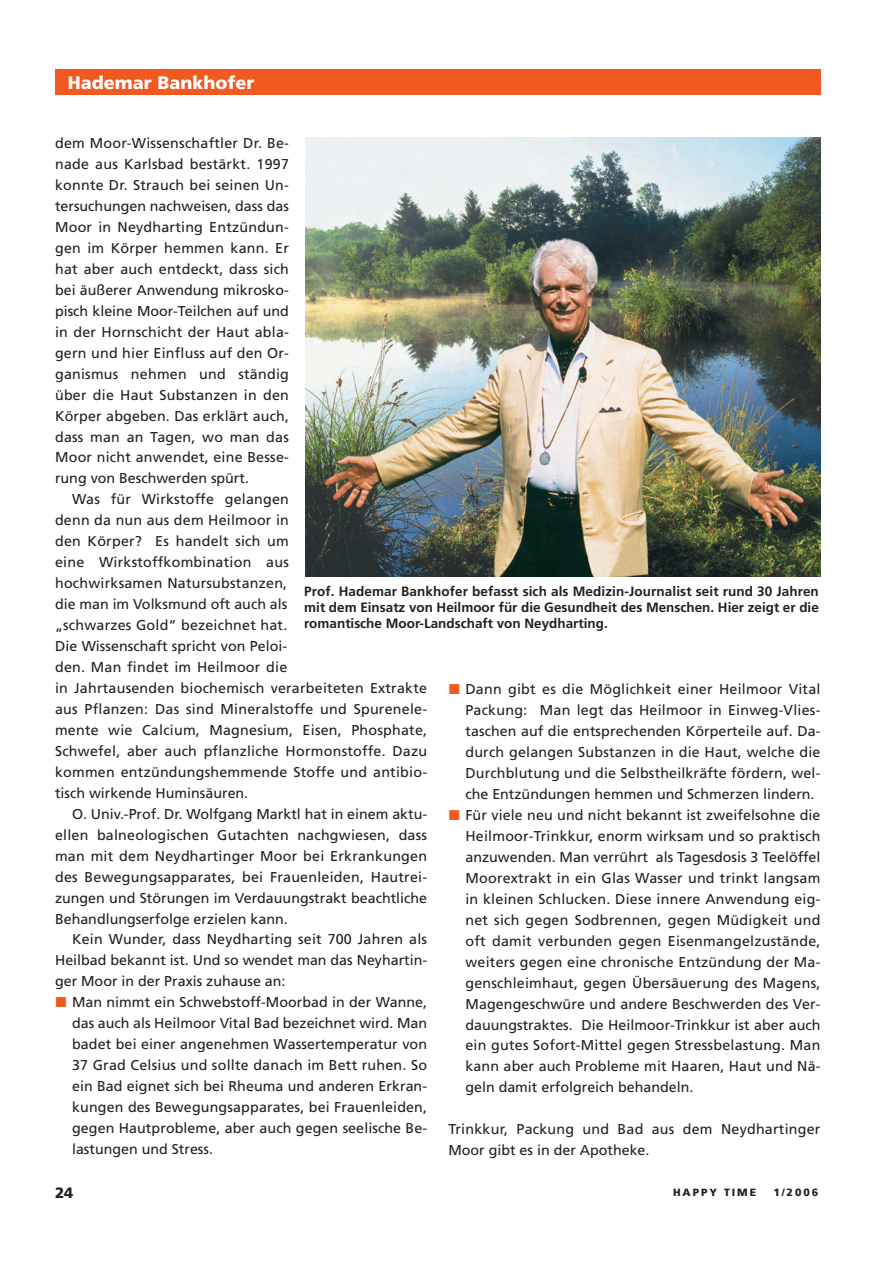
<style>
.page{position:relative;width:893px;height:1263px;background:#fff}
.page>*{position:absolute;margin:0;border:0;box-sizing:border-box;transform-origin:0 0}
.t1{font:900 18px "Frutiger";color:#fff}
.t2{font:900 15px "Frutiger";color:#231f20}
.t3{font:14.25px/21px "Frutiger";letter-spacing:.015em;color:#231f20;text-align:justify}
.t4{font:700 13.5px/16.2px "Frutiger";color:#231f20;text-align:justify}
.t5{font:900 10.5px "Frutiger";letter-spacing:.185em;color:#231f20}
.s1{font-family:"Mathematical Pi Six";color:#f15921}
</style>
<div class="page">
<div style="left:55px;top:69px;width:765px;height:26px;background:#f15921"></div>
<img style="left:306px;top:137px;width:514px;height:440px">
<p class="t1" style="left:68px;top:76px;width:188px">Hademar Bankhofer</p>
<p class="t3" style="left:55px;top:134px;width:235px">dem Moor-Wissenschaftler Dr. Be&shy;nade aus Karlsbad bestärkt. 1997 konnte Dr. Strauch bei seinen Un&shy;tersuchungen nachweisen, dass das Moor in Neydharting Entzündun&shy;gen im Körper hemmen kann. Er hat aber auch entdeckt, dass sich bei äußerer Anwendung mikrosko&shy;pisch kleine Moor-Teilchen auf und in der Hornschicht der Haut abla&shy;gern und hier Einfluss auf den Or&shy;ganismus nehmen und ständig über die Haut Substanzen in den Körper abgeben. Das erklärt auch, dass man an Tagen, wo man das Moor nicht anwendet, eine Besse&shy;rung von Beschwerden spürt.</p>
<p class="t3" style="left:55px;top:490px;width:374px;text-align:left;text-indent:17px">Was für Wirkstoffe gelangen<br>denn da nun aus dem Heilmoor in<br>den Körper? Es handelt sich um<br>eine Wirkstoffkombination aus<br>hochwirksamen Natursubstanzen,<br>die man im Volksmund oft auch als<br>„schwarzes Gold“ bezeichnet hat.<br>Die Wissenschaft spricht von Peloi-<br>den. Man findet im Heilmoor die<br>in Jahrtausenden biochemisch verarbeiteten Extrakte aus Pflanzen: Das sind Mineralstoffe und Spurenele&shy;mente wie Calcium, Magnesium, Eisen, Phosphate, Schwefel, aber auch pflanzliche Hormonstoffe. Dazu kommen entzündungshemmende Stoffe und antibio&shy;tisch wirkende Huminsäuren.</p>
<p class="t3" style="left:55px;top:804px;width:374px;text-indent:17px">O. Univ.-Prof. Dr. Wolfgang Marktl hat in einem aktu&shy;ellen balneologischen Gutachten nachgwiesen, dass man mit dem Neydhartinger Moor bei Erkrankungen des Bewegungsapparates, bei Frauenleiden, Hautrei&shy;zungen und Störungen im Verdauungstrakt beachtliche Behandlungserfolge erzielen kann.</p>
<p class="t3" style="left:55px;top:930px;width:374px;text-indent:17px">Kein Wunder, dass Neydharting seit 700 Jahren als Heilbad bekannt ist. Und so wendet man das Neyhartin&shy;ger Moor in der Praxis zuhause an:</p>
<p class="t3" style="left:72px;top:993px;width:357px;text-indent:-17px"><span class="s1">-</span> Man nimmt ein Schwebstoff-Moorbad in der Wanne, das auch als Heilmoor Vital Bad bezeichnet wird. Man badet bei einer angenehmen Wassertemperatur von 37 Grad Celsius und sollte danach im Bett ruhen. So ein Bad eignet sich bei Rheuma und anderen Erkran&shy;kungen des Bewegungsapparates, bei Frauenleiden, gegen Hautprobleme, aber auch gegen seelische Be&shy;lastungen und Stress.</p>
<p class="t4" style="left:304px;top:584px;width:516px">Prof. Hademar Bankhofer befasst sich als Medizin-Journalist seit rund 30 Jahren mit dem Einsatz von Heilmoor für die Gesundheit des Menschen. Hier zeigt er die romantische Moor-Landschaft von Neydharting.</p>
<p class="t3" style="left:465px;top:680px;width:357px;text-indent:-17px"><span class="s1">-</span> Dann gibt es die Möglichkeit einer Heilmoor Vital Packung: Man legt das Heilmoor in Einweg-Vlies&shy;taschen auf die entsprechenden Körperteile auf. Da&shy;durch gelangen Substanzen in die Haut, welche die Durchblutung und die Selbstheilkräfte fördern, wel&shy;che Entzündungen hemmen und Schmerzen lindern.</p>
<p class="t3" style="left:465px;top:806px;width:357px;text-indent:-17px"><span class="s1">-</span> Für viele neu und nicht bekannt ist zweifelsohne die Heilmoor-Trinkkur, enorm wirksam und so praktisch anzuwenden. Man verrührt als Tagesdosis 3 Teelöffel Moorextrakt in ein Glas Wasser und trinkt langsam in kleinen Schlucken. Diese innere Anwendung eig&shy;net sich gegen Sodbrennen, gegen Müdigkeit und oft damit verbunden gegen Eisenmangelzustände, weiters gegen eine chronische Entzündung der Ma&shy;genschleimhaut, gegen Übersäuerung des Magens, Magengeschwüre und andere Beschwerden des Ver&shy;dauungstraktes. Die Heilmoor-Trinkkur ist aber auch ein gutes Sofort-Mittel gegen Stressbelastung. Man kann aber auch Probleme mit Haaren, Haut und Nä&shy;geln damit erfolgreich behandeln.</p>
<p class="t3" style="left:448px;top:1120px;width:374px">Trinkkur, Packung und Bad aus dem Neydhartinger<br>Moor gibt es in der Apotheke.</p>
<p class="t2" style="left:55px;top:1186px;width:20px">24</p>
<p class="t5" style="left:673px;top:1188px;width:84px">HAPPY TIME</p>
<p class="t5" style="left:773px;top:1188px;width:46px">1/2006</p>
</div>
